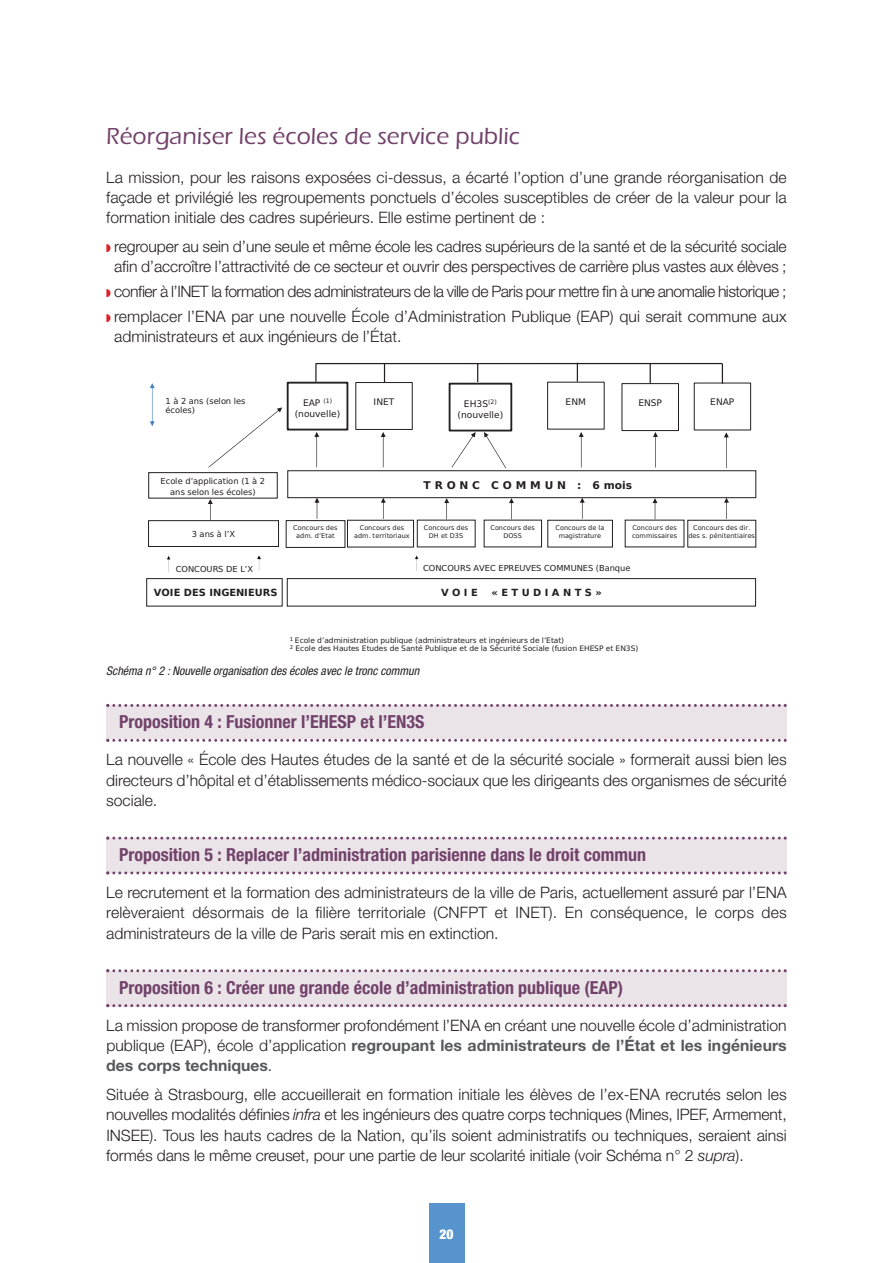
<style>
.page{position:relative;width:893px;height:1263px;background:#fff}
.page>*{position:absolute;margin:0;border:0;box-sizing:border-box;transform-origin:0 0}
.t1{font:500 24px "Eras ITC";color:#72426a}
.t2{font:700 condensed 18px "Helvetica Neue LT Pro";color:#72426a}
.t3{font:300 15.75px/20.2px "Helvetica Neue";letter-spacing:-.005em;color:#231f20;text-align:justify}
.t4{font:300 15.75px/24.5px "Helvetica Neue";letter-spacing:-.03em;color:#231f20}
.t5{font:900 condensed 13.5px "Helvetica Neue";color:#fff}
.t6{font:italic condensed 12px "Helvetica Neue LT Pro";color:#231f20}
.t7{font:700 10.65px "DejaVu Sans";color:#231f20}
.t8{font:700 9.9px "DejaVu Sans";letter-spacing:.005em;color:#231f20}
.t9{font:9.15px/10.6px "DejaVu Sans";letter-spacing:-.005em;color:#231f20;text-align:center}
.t10{font:8.25px/9.8px "DejaVu Sans";color:#231f20}
.t11{font:7.5px/8.7px "DejaVu Sans";letter-spacing:-.005em;color:#231f20}
.t12{font:6.45px/8.7px "DejaVu Sans";color:#231f20;text-align:center}
.s1{font-weight:700;color:#57585a}
.s2{font-style:italic}
</style>
<div class="page">
<div style="left:106px;top:705px;width:681px;height:33px;background:#eae4e9"></div>
<div style="left:106px;top:838px;width:681px;height:34px;background:#eae4e9"></div>
<div style="left:106px;top:971px;width:681px;height:35px;background:#eae4e9"></div>
<svg style="left:106px;top:704px;width:681px;height:3px"></svg>
<svg style="left:106px;top:739px;width:681px;height:3px"></svg>
<svg style="left:106px;top:836px;width:681px;height:3px"></svg>
<svg style="left:106px;top:871px;width:681px;height:3px"></svg>
<svg style="left:106px;top:969px;width:681px;height:3px"></svg>
<svg style="left:106px;top:1004px;width:681px;height:3px"></svg>
<div style="left:429px;top:1204px;width:35px;height:59px;background:#5794ce"></div>
<div style="left:287px;top:578px;width:469px;height:28px;border:1px solid #231f20"></div>
<div style="left:146px;top:578px;width:136px;height:28px;border:1px solid #231f20"></div>
<img style="left:167px;top:555px;width:4px;height:16px">
<img style="left:257px;top:555px;width:4px;height:16px">
<div style="left:148px;top:520px;width:131px;height:27px;border:1px solid #231f20"></div>
<div style="left:286px;top:520px;width:59px;height:28px;border:1px solid #231f20"></div>
<div style="left:347px;top:520px;width:67px;height:27px;border:1px solid #231f20"></div>
<div style="left:547px;top:520px;width:66px;height:27px;border:1px solid #231f20"></div>
<div style="left:687px;top:520px;width:69px;height:27px;border:1px solid #231f20"></div>
<svg style="left:724px;top:498px;width:5px;height:21px"></svg>
<svg style="left:653px;top:498px;width:4px;height:21px"></svg>
<svg style="left:580px;top:498px;width:5px;height:21px"></svg>
<svg style="left:509px;top:498px;width:5px;height:21px"></svg>
<svg style="left:444px;top:498px;width:5px;height:21px"></svg>
<svg style="left:381px;top:498px;width:5px;height:21px"></svg>
<svg style="left:315px;top:498px;width:4px;height:21px"></svg>
<div style="left:287px;top:470px;width:469px;height:28px;border:1px solid #231f20"></div>
<svg style="left:484px;top:432px;width:22px;height:36px"></svg>
<div style="left:287px;top:382px;width:61px;height:48px;border:2px solid #231f20"></div>
<div style="left:356px;top:382px;width:56px;height:48px;border:1px solid #231f20"></div>
<div style="left:449px;top:383px;width:63px;height:48px;border:2px solid #231f20"></div>
<div style="left:622px;top:383px;width:57px;height:48px;border:1px solid #231f20"></div>
<div style="left:694px;top:383px;width:57px;height:47px;border:1px solid #231f20"></div>
<svg style="left:315px;top:363px;width:2px;height:19px"></svg>
<hr style="left:316px;top:363px;width:406px;height:1px;background:#231f20">
<svg style="left:384px;top:364px;width:1px;height:18px"></svg>
<svg style="left:650px;top:364px;width:1px;height:20px"></svg>
<svg style="left:722px;top:364px;width:1px;height:20px"></svg>
<svg style="left:577px;top:364px;width:1px;height:18px"></svg>
<svg style="left:452px;top:432px;width:24px;height:35px"></svg>
<svg style="left:477px;top:364px;width:1px;height:18px"></svg>
<svg style="left:724px;top:432px;width:5px;height:36px"></svg>
<img style="left:415px;top:555px;width:4px;height:16px">
<svg style="left:653px;top:432px;width:5px;height:35px"></svg>
<svg style="left:579px;top:432px;width:5px;height:35px"></svg>
<svg style="left:381px;top:432px;width:5px;height:35px"></svg>
<svg style="left:208px;top:499px;width:5px;height:21px"></svg>
<svg style="left:314px;top:432px;width:5px;height:35px"></svg>
<svg style="left:150px;top:383px;width:5px;height:43px"></svg>
<div style="left:148px;top:472px;width:130px;height:26px;border:1px solid #231f20"></div>
<svg style="left:208px;top:407px;width:74px;height:61px"></svg>
<h1 class="t1" style="left:106px;top:128px;width:415px">Réorganiser les écoles de service public</h1>
<p class="t3" style="left:106px;top:169px;width:682px">La mission, pour les raisons exposées ci-dessus, a écarté l’option d’une grande réorganisation de façade et privilégié les regroupements ponctuels d’écoles susceptibles de créer de la valeur pour la formation initiale des cadres supérieurs. Elle estime pertinent de :</p>
<p class="t3" style="left:114px;top:238px;width:674px">regrouper au sein d’une seule et même école les cadres supérieurs de la santé et de la sécurité sociale afin d’accroître l’attractivité de ce secteur et ouvrir des perspectives de carrière plus vastes aux élèves ;</p>
<p class="t4" style="left:114px;top:281px;width:674px">confier à l’INET la formation des administrateurs de la ville de Paris pour mettre fin à une anomalie historique ; remplacer l’ENA par une nouvelle École d’Administration Publique (EAP) qui serait commune aux</p>
<p class="t3" style="left:114px;top:327px;width:289px">administrateurs et aux ingénieurs de l’État.</p>
<p class="t10" style="left:165px;top:396px;width:82px">1 à 2 ans (selon les écoles)</p>
<p class="t10" style="left:160px;top:475px;width:106px;line-height:10.8px;text-align:center">Ecole d’application (1 à 2 ans selon les écoles)</p>
<p class="t9" style="left:295px;top:397px;width:47px">EAP <sup>(1) </sup>(nouvelle)</p>
<p class="t9" style="left:374px;top:397px;width:22px">INET</p>
<p class="t9" style="left:458px;top:398px;width:47px">EH3S<sup>(2) </sup>(nouvelle)</p>
<p class="t9" style="left:566px;top:396px;width:22px">ENM</p>
<p class="t9" style="left:638px;top:398px;width:25px">ENSP</p>
<p class="t9" style="left:710px;top:397px;width:26px">ENAP</p>
<p class="t7" style="left:424px;top:479px;width:210px">T R O N C C O M M U N : 6 mois</p>
<p class="t10" style="left:192px;top:529px;width:45px">3 ans à l’X</p>
<p class="t12" style="left:293px;top:524px;width:46px;line-height:7.6px">Concours des adm. d’Etat</p>
<p class="t12" style="left:424px;top:523px;width:46px">Concours des<br>DH et D3S</p>
<p class="t12" style="left:490px;top:523px;width:46px">Concours des<br>DOSS</p>
<p class="t12" style="left:354px;top:523px;width:57px">Concours des adm. territoriaux</p>
<p class="t12" style="left:555px;top:523px;width:50px">Concours de la magistrature</p>
<p class="t12" style="left:632px;top:523px;width:47px;text-align:left">Concours des commissaires</p>
<p class="t12" style="left:688px;top:523px;width:68px">Concours des dir. des s. pénitentiaires</p>
<p class="t10" style="left:176px;top:564px;width:79px">CONCOURS DE L’X</p>
<p class="t10" style="left:423px;top:563px;width:209px">CONCOURS AVEC EPREUVES COMMUNES (Banque</p>
<p class="t8" style="left:154px;top:587px;width:125px">VOIE DES INGENIEURS</p>
<p class="t8" style="left:441px;top:587px;width:38px">V O I E</p>
<p class="t8" style="left:491px;top:587px;width:112px">« E T U D I A N T S »</p>
<p class="t11" style="left:290px;top:636px;width:350px"><sup>1</sup> Ecole d’administration publique (administrateurs et ingénieurs de l’Etat)<br><sup>2</sup> Ecole des Hautes Etudes de Santé Publique et de la Sécurité Sociale (fusion EHESP et EN3S)</p>
<p class="t6" style="left:106px;top:667px;width:315px">Schéma n° 2 : Nouvelle organisation des écoles avec le tronc commun</p>
<p class="t2" style="left:119px;top:715px;width:307px">Proposition 4 : Fusionner l’EHESP et l’EN3S</p>
<p class="t3" style="left:106px;top:751px;width:682px">La nouvelle « École des Hautes études de la santé et de la sécurité sociale » formerait aussi bien les directeurs d’hôpital et d’établissements médico-sociaux que les dirigeants des organismes de sécurité sociale.</p>
<p class="t2" style="left:119px;top:848px;width:529px">Proposition 5 : Replacer l’administration parisienne dans le droit commun</p>
<p class="t3" style="left:106px;top:884px;width:682px">Le recrutement et la formation des administrateurs de la ville de Paris, actuellement assuré par l’ENA relèveraient désormais de la filière territoriale (CNFPT et INET). En conséquence, le corps des administrateurs de la ville de Paris serait mis en extinction.</p>
<p class="t2" style="left:119px;top:981px;width:506px">Proposition 6 : Créer une grande école d’administration publique (EAP)</p>
<p class="t3" style="left:106px;top:1016px;width:682px">La mission propose de transformer profondément l’ENA en créant une nouvelle école d’administration publique (EAP), école d’application <span class="s1">regroupant les administrateurs de l’État et les ingénieurs des corps techniques</span>.</p>
<p class="t3" style="left:106px;top:1086px;width:682px">Située à Strasbourg, elle accueillerait en formation initiale les élèves de l’ex-ENA recrutés selon les nouvelles modalités définies <span class="s2">infra</span> et les ingénieurs des quatre corps techniques (Mines, IPEF, Armement, INSEE). Tous les hauts cadres de la Nation, qu’ils soient administratifs ou techniques, seraient ainsi formés dans le même creuset, pour une partie de leur scolarité initiale (voir Schéma n° 2 <span class="s2">supra</span>).</p>
<p class="t5" style="left:439px;top:1222px;width:16px">20</p>
</div>
